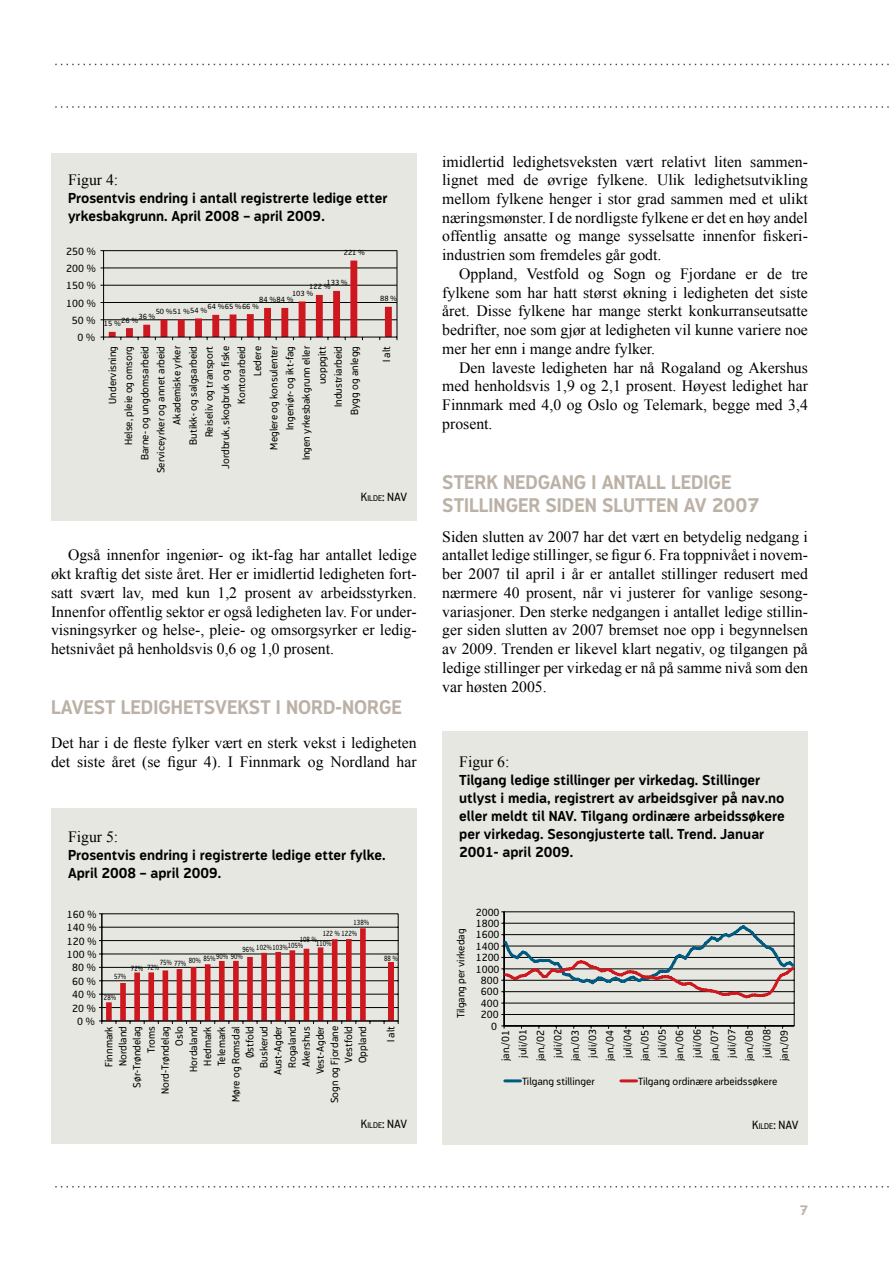
<style>
.page{position:relative;width:893px;height:1263px;background:#fff}
.page>*{position:absolute;margin:0;border:0;box-sizing:border-box;transform-origin:0 0}
.t1{font:700 19.5px/22.5px "Modus";color:#bbb1a6}
.t2{font:15.75px/18.8px "Times New Roman";color:#000;text-align:justify}
.t3{font:700 14.25px/18px "Modus";color:#000}
.t4{font:700 13.5px "Modus";color:#bbb1a6}
.t5{font:12px "Modus";letter-spacing:-.025em;color:#000}
.t6{font:10.5px/14.1px "Modus";color:#000;text-align:right}
.t7{font:10.5px/17.4px "Modus";color:#010101;text-align:center}
.t8{font:7.5px "Modus";color:#010101;scale:.8 1}
.t9{font:7.5px "Modus";color:#010101}
.s1{font-size:8.4px}
</style>
<div class="page">
<svg style="left:55px;top:64px;width:834px;height:1px"></svg>
<svg style="left:55px;top:106px;width:834px;height:2px"></svg>
<svg style="left:55px;top:1186px;width:834px;height:1px"></svg>
<div style="left:51px;top:153px;width:366px;height:367px;background:#e7e7e1"></div>
<hr style="left:104px;top:319px;width:293px;height:1px;background:#000">
<hr style="left:104px;top:302px;width:293px;height:1px;background:#000">
<hr style="left:104px;top:285px;width:293px;height:1px;background:#000">
<hr style="left:104px;top:268px;width:293px;height:1px;background:#000">
<hr style="left:104px;top:250px;width:293px;height:1px;background:#000">
<hr style="left:103px;top:251px;width:1px;height:86px;background:#000">
<hr style="left:104px;top:337px;width:293px;height:1px;background:#000">
<svg style="left:101px;top:261px;width:291px;height:79px"></svg>
<hr style="left:397px;top:250px;width:1px;height:90px;background:#000">
<div style="left:51px;top:808px;width:361px;height:336px;background:#e7e7e1"></div>
<svg style="left:99px;top:913px;width:300px;height:111px"></svg>
<div style="left:442px;top:731px;width:366px;height:414px;background:#e7e7e1"></div>
<svg style="left:501px;top:911px;width:294px;height:118px"></svg>
<hr style="left:505px;top:1079px;width:15px;height:3px;background:#005b7f">
<hr style="left:621px;top:1079px;width:15px;height:3px;background:#ce181f">
<p class="t2" style="left:68px;top:170px;width:52px">Figur 4:</p>
<p class="t3" style="left:68px;top:189px;width:321px">Prosentvis endring i antall registrerte ledige etter yrkesbakgrunn. April 2008 – april 2009.</p>
<p class="t7" style="left:66px;top:242px;width:31px">250 %</p>
<p class="t7" style="left:66px;top:260px;width:31px">200 %</p>
<p class="t7" style="left:66px;top:277px;width:31px">150 %</p>
<p class="t7" style="left:66px;top:294px;width:31px">100 %</p>
<p class="t7" style="left:72px;top:311px;width:25px">50 %</p>
<p class="t7" style="left:77px;top:329px;width:19px">0 %</p>
<p class="t9" style="left:344px;top:248px;width:23px">221 %</p>
<p class="t9" style="left:327px;top:279px;width:23px">133 %</p>
<p class="t9" style="left:309px;top:283px;width:23px">122 %</p>
<p class="t9" style="left:292px;top:289px;width:23px">103 %</p>
<p class="t9" style="left:259px;top:296px;width:36px">84 % 84 %</p>
<p class="t9" style="left:207px;top:302px;width:53px">64 % 65 % 66 %</p>
<p class="t9" style="left:156px;top:307px;width:53px">50 % 51 % 54 %</p>
<p class="t9" style="left:138px;top:312px;width:19px">36 %</p>
<p class="t9" style="left:121px;top:316px;width:19px">26 %</p>
<p class="t9" style="left:104px;top:320px;width:19px">15 %</p>
<p class="t9" style="left:380px;top:294px;width:19px">88 %</p>
<p class="t6" style="left:104px;top:473px;width:129px;line-height:16.2px;rotate:-90deg">Undervisning<br>Helse, pleie og omsorg<br>Barne- og ungdomsarbeid<br>Serviceyrker og annet arbeid<br>Akademiske yrker<br>Butikk- og salgsarbeid<br>Reiseliv og transport<br>Jordbruk, skogbruk og fiske<br>Kontorarbeid<br>Ledere<br>Meglere og konsulenter<br>Ingeniør- og ikt-fag<br>Ingen yrkesbakgrunn eller uoppgitt<br>Industriarbeid<br>Bygg og anlegg</p>
<p class="t6" style="left:380px;top:362px;width:18px;rotate:-90deg">I alt</p>
<p class="t5" style="left:361px;top:490px;width:48px">K<span class="s1">ILDE</span>: NAV</p>
<p class="t2" style="left:51px;top:545px;width:367px;text-indent:17px">Også innenfor ingeniør- og ikt-fag har antallet ledige økt kraftig det siste året. Her er imidlertid ledigheten fort&shy;satt svært lav, med kun 1,2 prosent av arbeidsstyrken.<br>Innenfor offentlig sektor er også ledigheten lav. For under&shy;visningsyrker og helse-, pleie- og omsorgsyrker er ledig&shy;hetsnivået på henholdsvis 0,6 og 1,0 prosent.</p>
<p class="t1" style="left:51px;top:696px;width:352px">LAVEST LEDIGHETSVEKST I NORD-NORGE</p>
<p class="t2" style="left:51px;top:733px;width:367px">Det har i de fleste fylker vært en sterk vekst i ledigheten det siste året (se figur 4). I Finnmark og Nordland har</p>
<p class="t2" style="left:68px;top:827px;width:52px">Figur 5:</p>
<p class="t3" style="left:68px;top:846px;width:319px">Prosentvis endring i registrerte ledige etter fylke.<br>April 2008 – april 2009.</p>
<p class="t7" style="left:67px;top:905px;width:31px">160 %</p>
<p class="t7" style="left:67px;top:919px;width:31px">140 %</p>
<p class="t7" style="left:67px;top:932px;width:31px">120 %</p>
<p class="t7" style="left:67px;top:946px;width:31px">100 %</p>
<p class="t7" style="left:72px;top:959px;width:25px">80 %</p>
<p class="t7" style="left:72px;top:972px;width:25px">60 %</p>
<p class="t7" style="left:72px;top:986px;width:25px">40 %</p>
<p class="t7" style="left:72px;top:999px;width:25px">20 %</p>
<p class="t7" style="left:77px;top:1012px;width:19px">0 %</p>
<p class="t8" style="left:354px;top:918px;width:21px">138%</p>
<p class="t8" style="left:323px;top:929px;width:45px">122 % 122%</p>
<p class="t8" style="left:300px;top:935px;width:23px">108 %</p>
<p class="t8" style="left:316px;top:939px;width:21px">110%</p>
<p class="t8" style="left:242px;top:943px;width:78px">96% 102%103%105%</p>
<p class="t8" style="left:216px;top:952px;width:35px">90% 90%</p>
<p class="t8" style="left:384px;top:954px;width:19px">88 %</p>
<p class="t8" style="left:189px;top:955px;width:35px">80% 85%</p>
<p class="t8" style="left:160px;top:959px;width:35px">75% 77%</p>
<p class="t8" style="left:131px;top:963px;width:37px">72% 72%</p>
<p class="t8" style="left:114px;top:972px;width:17px">57%</p>
<p class="t8" style="left:104px;top:994px;width:17px">28%</p>
<p class="t6" style="left:102px;top:1103px;width:79px;rotate:-90deg">Finnmark<br>Nordland<br>Sør-Trøndelag<br>Troms<br>Nord-Trøndelag<br>Oslo<br>Hordaland<br>Hedmark<br>Telemark<br>Møre og Romsdal<br>Østfold<br>Buskerud<br>Aust-Agder<br>Rogaland<br>Akershus<br>Vest-Agder<br>Sogn og Fjordane<br>Vestfold<br>Oppland</p>
<p class="t6" style="left:384px;top:1042px;width:18px;rotate:-90deg">I alt</p>
<p class="t5" style="left:361px;top:1117px;width:48px">K<span class="s1">ILDE</span>: NAV</p>
<p class="t2" style="left:442px;top:152px;width:367px">imidlertid ledighetsveksten vært relativt liten sammen&shy;lignet med de øvrige fylkene. Ulik ledighetsutvikling mellom fylkene henger i stor grad sammen med et ulikt næringsmønster. I de nordligste fylkene er det en høy andel offentlig ansatte og mange sysselsatte innenfor fiskeri&shy;industrien som fremdeles går godt.</p>
<p class="t2" style="left:442px;top:264px;width:367px;text-indent:17px">Oppland, Vestfold og Sogn og Fjordane er de tre fylkene som har hatt størst økning i ledigheten det siste året. Disse fylkene har mange sterkt konkurranseutsatte bedrifter, noe som gjør at ledigheten vil kunne variere noe mer her enn i mange andre fylker.</p>
<p class="t2" style="left:442px;top:358px;width:367px;text-indent:17px">Den laveste ledigheten har nå Rogaland og Akershus med henholdsvis 1,9 og 2,1 prosent. Høyest ledighet har Finnmark med 4,0 og Oslo og Telemark, begge med 3,4 prosent.</p>
<p class="t1" style="left:442px;top:471px;width:318px">STERK NEDGANG I ANTALL LEDIGE<br>STILLINGER SIDEN SLUTTEN AV 2007</p>
<p class="t2" style="left:442px;top:527px;width:367px">Siden slutten av 2007 har det vært en betydelig nedgang i antallet ledige stillinger, se figur 6. Fra toppnivået i novem&shy;ber 2007 til april i år er antallet stillinger redusert med nærmere 40 prosent, når vi justerer for vanlige sesong&shy;variasjoner. Den sterke nedgangen i antallet ledige stillin&shy;ger siden slutten av 2007 bremset noe opp i begynnelsen av 2009. Trenden er likevel klart negativ, og tilgangen på ledige stillinger per virkedag er nå på samme nivå som den var høsten 2005.</p>
<p class="t2" style="left:459px;top:752px;width:52px">Figur 6:</p>
<p class="t3" style="left:459px;top:771px;width:327px">Tilgang ledige stillinger per virkedag. Stillinger utlyst i media, registrert av arbeidsgiver på nav.no eller meldt til NAV. Tilgang ordinære arbeidssøkere per virkedag. Sesongjusterte tall. Trend. Januar 2001- april 2009.</p>
<p class="t7" style="left:476px;top:903px;width:25px">2000</p>
<p class="t7" style="left:452px;top:1018px;width:91px;rotate:-90deg">Tilgang per virkedag</p>
<p class="t7" style="left:476px;top:914px;width:25px">1800</p>
<p class="t7" style="left:476px;top:926px;width:25px">1600</p>
<p class="t7" style="left:476px;top:937px;width:25px">1400</p>
<p class="t7" style="left:476px;top:949px;width:25px">1200</p>
<p class="t7" style="left:476px;top:960px;width:25px">1000</p>
<p class="t7" style="left:481px;top:971px;width:19px">800</p>
<p class="t7" style="left:481px;top:983px;width:19px">600</p>
<p class="t7" style="left:481px;top:994px;width:19px">400</p>
<p class="t7" style="left:481px;top:1006px;width:19px">200</p>
<p class="t7" style="left:491px;top:1017px;width:7px">0</p>
<p class="t7" style="left:497px;top:1061px;width:34px;rotate:-90deg">jan./01 juli/01 jan./02 juli/02 jan./03 juli/03 jan./04 juli/04 jan./05 juli/05 jan./06 juli/06 jan./07 juli/07 jan./08 juli/08 jan./09</p>
<p class="t7" style="left:522px;top:1072px;width:74px">Tilgang stillinger</p>
<p class="t7" style="left:638px;top:1072px;width:141px">Tilgang ordinære arbeidssøkere</p>
<p class="t5" style="left:752px;top:1118px;width:48px">K<span class="s1">ILDE</span>: NAV</p>
<p class="t4" style="left:800px;top:1203px;width:10px">7</p>
</div>
